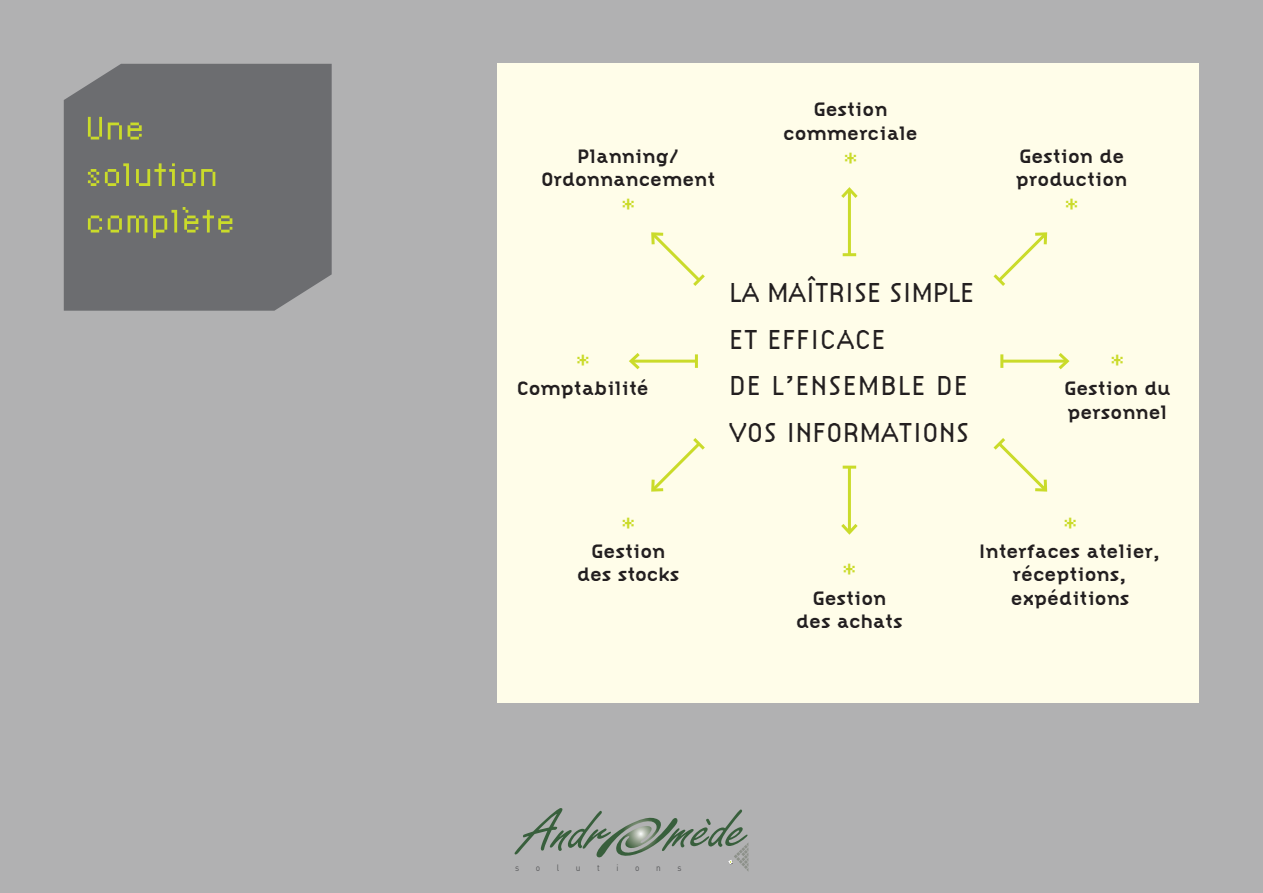
<style>
.page{position:relative;width:1263px;height:893px;background:#b1b1b2}
.page>*{position:absolute;margin:0;border:0;box-sizing:border-box;transform-origin:0 0}
.t1{font:51px/46.5px "Universal Eight";color:#cadb2a}
.t2{font:39px "Universal Eight";color:#cadb2a}
.t3{font:300 28.5px/46.5px "Citizen";color:#231f20}
.t4{font:700 20.25px/23.2px "Citizen";color:#231f20;text-align:center}
.t5{font:9.15px "DIN";color:#57585a;scale:.9 1}
</style>
<div class="page">
<svg style="left:514px;top:808px;width:234px;height:63px"></svg>
<div style="left:64px;top:64px;width:268px;height:247px;background:#6c6d70"></div>
<div style="left:497px;top:64px;width:702px;height:639px;background:#fffde9"></div>
<hr style="left:848px;top:189px;width:3px;height:66px;background:#cadb2a">
<svg style="left:843px;top:253px;width:13px;height:3px"></svg>
<svg style="left:841px;top:187px;width:17px;height:14px"></svg>
<hr style="left:848px;top:467px;width:3px;height:65px;background:#cadb2a">
<svg style="left:843px;top:466px;width:13px;height:3px"></svg>
<svg style="left:841px;top:521px;width:17px;height:14px"></svg>
<svg style="left:993px;top:232px;width:55px;height:54px"></svg>
<svg style="left:651px;top:232px;width:54px;height:54px"></svg>
<svg style="left:651px;top:438px;width:54px;height:54px"></svg>
<svg style="left:993px;top:438px;width:55px;height:54px"></svg>
<hr style="left:1002px;top:360px;width:65px;height:3px;background:#cadb2a">
<hr style="left:1000px;top:354px;width:3px;height:14px;background:#cadb2a">
<svg style="left:1055px;top:353px;width:15px;height:17px"></svg>
<hr style="left:631px;top:360px;width:65px;height:3px;background:#cadb2a">
<hr style="left:695px;top:354px;width:3px;height:14px;background:#cadb2a">
<svg style="left:629px;top:353px;width:14px;height:17px"></svg>
<h1 class="t1" style="left:85px;top:104px;width:152px">Une solution complète</h1>
<p class="t4" style="left:541px;top:144px;width:175px">Planning/<br>Ordonnancement</p>
<h2 class="t2" style="left:622px;top:190px;width:14px">*</h2>
<p class="t4" style="left:783px;top:98px;width:136px">Gestion commerciale</p>
<h2 class="t2" style="left:844px;top:143px;width:14px">*</h2>
<p class="t4" style="left:1016px;top:144px;width:113px;text-align:left">Gestion de production</p>
<h2 class="t2" style="left:1065px;top:190px;width:14px">*</h2>
<h2 class="t2" style="left:576px;top:346px;width:14px">*</h2>
<p class="t4" style="left:517px;top:377px;width:133px">Comptabilité</p>
<h3 class="t3" style="left:729px;top:269px;width:246px">LA MAÎTRISE SIMPLE<br>ET EFFICACE<br>DE L’ENSEMBLE DE<br>VOS INFORMATIONS</h3>
<h2 class="t2" style="left:1111px;top:346px;width:14px">*</h2>
<p class="t4" style="left:1064px;top:377px;width:108px;text-align:left">Gestion du personnel</p>
<h2 class="t2" style="left:622px;top:509px;width:14px">*</h2>
<p class="t4" style="left:577px;top:540px;width:104px">Gestion des stocks</p>
<h2 class="t2" style="left:843px;top:555px;width:14px">*</h2>
<p class="t4" style="left:796px;top:586px;width:108px">Gestion des achats</p>
<h2 class="t2" style="left:1064px;top:509px;width:14px">*</h2>
<p class="t4" style="left:979px;top:540px;width:184px">Interfaces atelier, réceptions, expéditions</p>
<p class="t5" style="left:515px;top:862px;width:6px">s</p>
<p class="t5" style="left:536px;top:862px;width:6px">o</p>
<p class="t5" style="left:557px;top:862px;width:4px">l</p>
<p class="t5" style="left:576px;top:862px;width:7px">u</p>
<p class="t5" style="left:597px;top:862px;width:5px">t</p>
<p class="t5" style="left:616px;top:862px;width:4px">i</p>
<p class="t5" style="left:635px;top:862px;width:6px">o</p>
<p class="t5" style="left:656px;top:862px;width:7px">n</p>
<p class="t5" style="left:677px;top:862px;width:6px">s</p>
</div>
